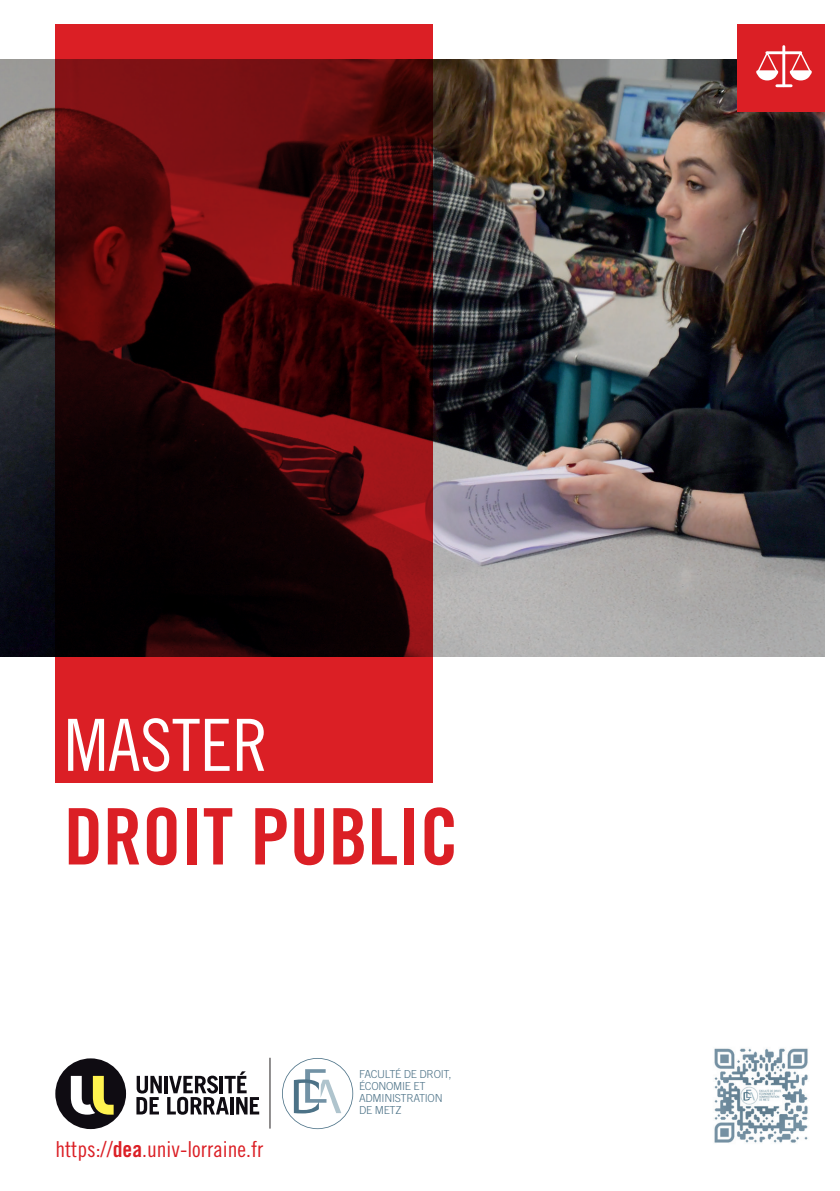
<style>
.page{position:relative;width:840px;height:1191px;background:#fff}
.page>*{position:absolute;margin:0;border:0;box-sizing:border-box;transform-origin:0 0}
.t1{font:78px "Trade Gothic LT Std Bd Cn 20";color:#db1f25}
.t2{font:72px "Trade Gothic LT Std Cn 18";color:#fff}
.t3{font:22px "Trade Gothic LT Std Cn 18";color:#db1f25}
.t4{font:300 11px/12px "Trade Gothic LT Std";letter-spacing:-.025em;color:#4c7287}
.s1{font-family:"Trade Gothic LT Std Bd Cn 20"}
</style>
<div class="page">
<img style="left:0;top:59px;width:824px;height:597px">
<svg style="left:55px;top:24px;width:378px;height:758px;background:#5d0c0e"></svg>
<svg style="left:136px;top:1071px;width:123px;height:43px"></svg>
<div style="left:55px;top:1058px;width:71px;height:71px;background:#0f0c12;border-radius:50%"></div>
<svg style="left:71px;top:1075px;width:43px;height:39px"></svg>
<hr style="left:269px;top:1057px;width:1px;height:71px;background:#231f20">
<svg style="left:282px;top:1058px;width:71px;height:71px"></svg>
<img style="left:714px;top:1048px;width:94px;height:95px">
<div style="left:737px;top:24px;width:87px;height:87px;background:#db1f25"></div>
<hr style="left:782px;top:47px;width:2px;height:39px;background:#fff">
<hr style="left:766px;top:51px;width:34px;height:3px;background:#fff">
<hr style="left:776px;top:84px;width:14px;height:3px;background:#fff">
<svg style="left:756px;top:51px;width:23px;height:30px"></svg>
<svg style="left:787px;top:51px;width:25px;height:30px"></svg>
<h2 class="t2" style="left:64px;top:702px;width:205px">MASTER</h2>
<h1 class="t1" style="left:64px;top:789px;width:396px">DROIT PUBLIC</h1>
<h3 class="t3" style="left:55px;top:1136px;width:209px">https://<span class="s1">dea</span>.univ-lorraine.fr</h3>
<p class="t4" style="left:359px;top:1068px;width:94px">FACULTÉ DE DROIT,<br>ÉCONOMIE ET<br>ADMINISTRATION<br>DE METZ</p>
</div>
